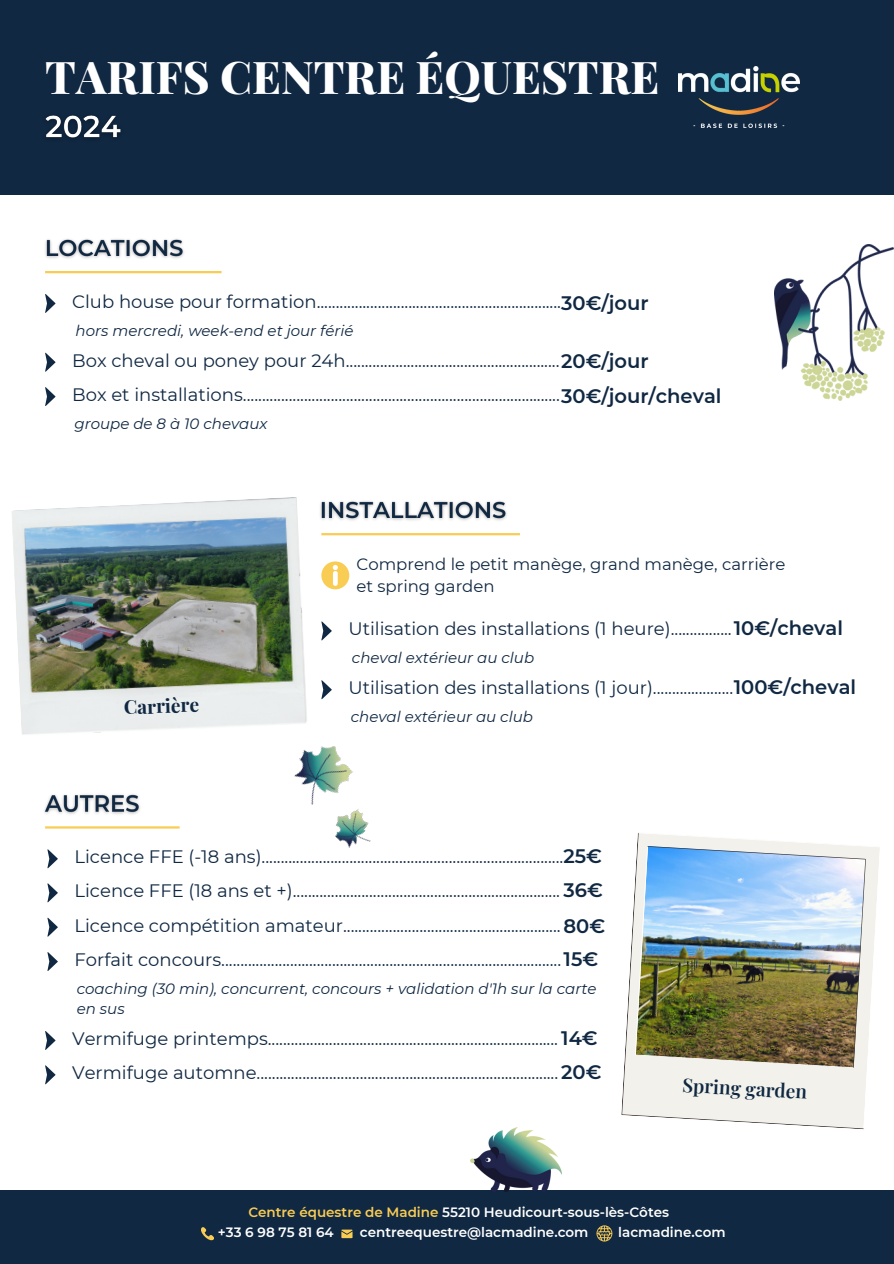
<style>
.page{position:relative;width:894px;height:1264px;background:#fff}
.page>*{position:absolute;margin:0;border:0;box-sizing:border-box;transform-origin:0 0}
.t1{font:800 45px "Playfair Display";color:#fff}
.t2{font:600 19.05px "Playfair Display";color:#102842}
.t3{font:700 19.05px "Playfair Display";color:#102842}
.t4{font:18px "Montserrat";color:#102842}
.t5{font:16.5px/22.5px "Montserrat";color:#102842}
.t6{font:italic 15px/20.2px "Montserrat";color:#102842}
.t7{font:600 13.5px "Montserrat";color:#fff}
.s1{font-weight:600;font-size:19.5px}
.s2{color:#f9cc54}
</style>
<div class="page">
<div style="left:0;top:0;width:893px;height:194px;background:#102842"></div>
<hr style="left:45px;top:271px;width:176px;height:2px;background:#f9cc54">
<svg style="left:45px;top:353px;width:10px;height:18px"></svg>
<svg style="left:45px;top:294px;width:10px;height:19px"></svg>
<svg style="left:45px;top:387px;width:10px;height:19px"></svg>
<hr style="left:321px;top:533px;width:199px;height:2px;background:#f9cc54">
<svg style="left:321px;top:621px;width:10px;height:19px"></svg>
<svg style="left:321px;top:680px;width:10px;height:19px"></svg>
<svg style="left:321px;top:561px;width:28px;height:28px"></svg>
<hr style="left:45px;top:826px;width:134px;height:2px;background:#f9cc54">
<svg style="left:47px;top:849px;width:11px;height:19px"></svg>
<svg style="left:47px;top:883px;width:11px;height:19px"></svg>
<svg style="left:47px;top:917px;width:11px;height:19px"></svg>
<svg style="left:47px;top:952px;width:11px;height:18px"></svg>
<svg style="left:45px;top:1031px;width:10px;height:18px"></svg>
<svg style="left:45px;top:1065px;width:10px;height:19px"></svg>
<div style="left:0;top:1190px;width:893px;height:73px;background:#102842"></div>
<svg style="left:201px;top:1227px;width:13px;height:14px"></svg>
<svg style="left:341px;top:1229px;width:11px;height:9px"></svg>
<svg style="left:596px;top:1225px;width:16px;height:16px"></svg>
<img style="left:678px;top:67px;width:121px;height:61px">
<img style="left:12px;top:497px;width:295px;height:238px">
<svg style="left:621px;top:902px;width:13px;height:214px"></svg>
<img style="left:634px;top:832px;width:246px;height:297px">
<img style="left:774px;top:244px;width:119px;height:156px">
<img style="left:283px;top:734px;width:70px;height:71px">
<img style="left:470px;top:1127px;width:91px;height:64px">
<img style="left:45px;top:239px;width:139px;height:20px">
<img style="left:320px;top:501px;width:187px;height:20px">
<img style="left:44px;top:794px;width:96px;height:20px">
<img style="left:45px;top:115px;width:76px;height:23px">
<img style="left:326px;top:802px;width:45px;height:46px">
<p class="t1" style="left:45px;top:45px;width:615px">TARIFS CENTRE ÉQUESTRE</p>
<h6 class="t4" style="left:72px;top:290px;width:577px">Club house pour formation................................................................<span class="s1">30€/jour</span></h6>
<p class="t6" style="left:76px;top:320px;width:279px">hors mercredi, week-end et jour férié</p>
<h5 class="t4" style="left:72px;top:349px;width:577px">Box cheval ou poney pour 24h........................................................<span class="s1">20€/jour</span></h5>
<p class="t4" style="left:72px;top:383px;width:650px">Box et installations...................................................................................<span class="s1">30€/jour/cheval</span></p>
<h4 class="t6" style="left:74px;top:413px;width:194px">groupe de 8 à 10 chevaux</h4>
<h4 class="t3" style="left:123px;top:693px;width:77px;rotate:-2deg">Carrière</h4>
<h1 class="t5" style="left:356px;top:552px;width:430px">Comprend le petit manège, grand manège, carrière et spring garden</h1>
<h6 class="t4" style="left:348px;top:618px;width:496px">Utilisation des installations (1 heure)................<span class="s1">10€/cheval</span></h6>
<h4 class="t6" style="left:352px;top:647px;width:184px">cheval extérieur au club</h4>
<p class="t4" style="left:348px;top:676px;width:509px">Utilisation des installations (1 jour).....................<span class="s1">100€/cheval</span></p>
<h6 class="t6" style="left:350px;top:706px;width:184px">cheval extérieur au club</h6>
<h5 class="t4" style="left:74px;top:845px;width:529px">Licence FFE (-18 ans)...............................................................................<span class="s1">25€</span></h5>
<h6 class="t4" style="left:74px;top:879px;width:530px">Licence FFE (18 ans et +)...................................................................... <span class="s1">36€</span></h6>
<p class="t4" style="left:74px;top:914px;width:532px">Licence compétition amateur......................................................... <span class="s1">80€</span></p>
<p class="t4" style="left:74px;top:948px;width:525px">Forfait concours.........................................................................................<span class="s1">15€</span></p>
<h4 class="t6" style="left:77px;top:978px;width:521px">coaching (30 min), concurrent, concours + validation d'1h sur la carte en sus</h4>
<h5 class="t4" style="left:72px;top:1027px;width:527px">Vermifuge printemps............................................................................ <span class="s1">14€</span></h5>
<h4 class="t4" style="left:72px;top:1061px;width:530px">Vermifuge automne............................................................................... <span class="s1">20€</span></h4>
<h5 class="t2" style="left:683px;top:1071px;width:126px;rotate:3deg">Spring garden</h5>
<p class="t7" style="left:248px;top:1203px;width:422px"><span class="s2">Centre équestre de Madine</span> 55210 Heudicourt-sous-lès-Côtes</p>
<p class="t7" style="left:218px;top:1223px;width:117px">+33 6 98 75 81 64</p>
<p class="t7" style="left:360px;top:1223px;width:230px">centreequestre@lacmadine.com</p>
<p class="t7" style="left:618px;top:1223px;width:109px">lacmadine.com</p>
</div>
